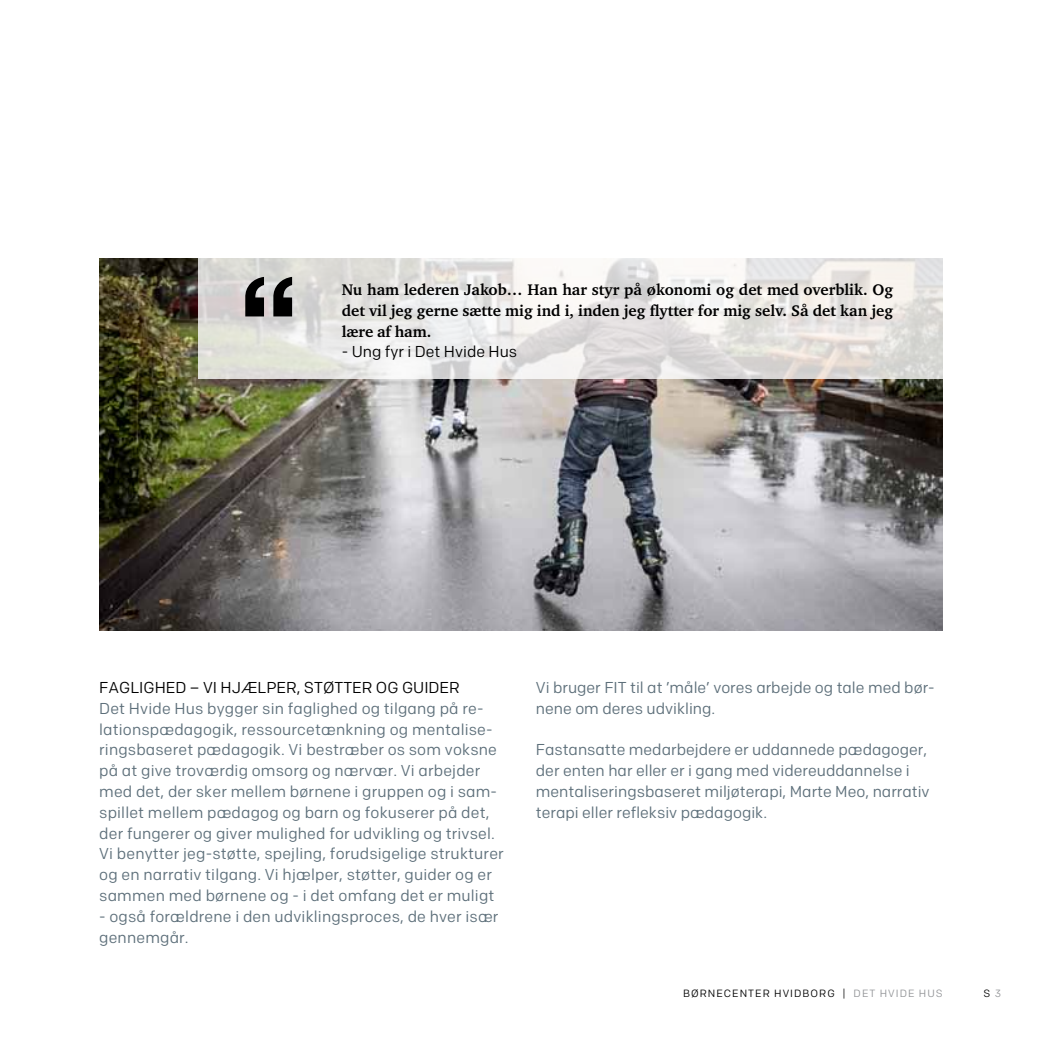
<style>
.page{position:relative;width:1042px;height:1042px;background:#fff}
.page>*{position:absolute;margin:0;border:0;box-sizing:border-box;transform-origin:0 0}
.t1{font:15.75px/20.8px "Colfax";letter-spacing:.01em;color:#5d6f7a}
.t2{font:700 15.75px/20.8px "Charter";color:#000;text-align:justify}
.t3{font:15.75px "Colfax";color:#000}
.t4{font:10.5px "Colfax";letter-spacing:.1em;color:#000}
.t5{font:10.5px "Colfax";letter-spacing:.1em;color:#939598}
.s1{color:#000}
.s2{color:#939598}
</style>
<div class="page">
<img style="left:99px;top:258px;width:844px;height:373px">
<svg style="left:198px;top:258px;width:745px;height:120px"></svg>
<svg style="left:245px;top:277px;width:47px;height:39px;background:#545353"></svg>
<p class="t2" style="left:342px;top:279px;width:553px">Nu ham lederen Jakob… Han har styr på økonomi og det med overblik. Og det vil jeg gerne sætte mig ind i, inden jeg flytter for mig selv. Så det kan jeg lære af ham.</p>
<p class="t3" style="left:342px;top:342px;width:177px">- U ng fyr i Det Hvide Hus</p>
<p class="t3" style="left:99px;top:678px;width:362px">Fagligh ed – vi hjælper, støtter og guider</p>
<p class="t1" style="left:99px;top:697px;width:406px">Det Hvide Hus bygger sin faglighed og tilgang på re&shy;lationspædagogik, ressourcetænkning og mentalise&shy;ringsbaseret pædagogik. Vi bestræber os som voksne på at give troværdig omsorg og nærvær. Vi arbejder med det, der sker mellem børnene i gruppen og i sam&shy;spillet mellem pædagog og barn og fokuserer på det, der fungerer og giver mulighed for udvikling og trivsel.<br>Vi benytter jeg-støtte, spejling, forudsigelige strukturer og en narrativ tilgang. Vi hjælper, støtter, guider og er sammen med børnene og - i det omfang det er muligt</p>
<p class="t1" style="left:99px;top:906px;width:401px">- også forældrene i den udviklingsproces, de hver især gennemgår.</p>
<p class="t1" style="left:536px;top:677px;width:400px">Vi bruger FIT til at ’måle’ vores arbejde og tale med bør&shy;nene om deres udvikling.</p>
<p class="t1" style="left:536px;top:739px;width:395px">Fastansatte medarbejdere er uddannede pædagoger, der enten har eller er i gang med videreuddannelse i mentaliseringsbaseret miljøterapi, Marte Meo, narrativ terapi eller refleksiv pædagogik.</p>
<p class="t4" style="left:683px;top:986px;width:120px">børnecenter hvidbo</p>
<p class="t5" style="left:819px;top:986px;width:125px"><span class="s1">rg |</span> det hvide hus</p>
<p class="t4" style="left:983px;top:986px;width:19px">S <span class="s2">3</span></p>
</div>
